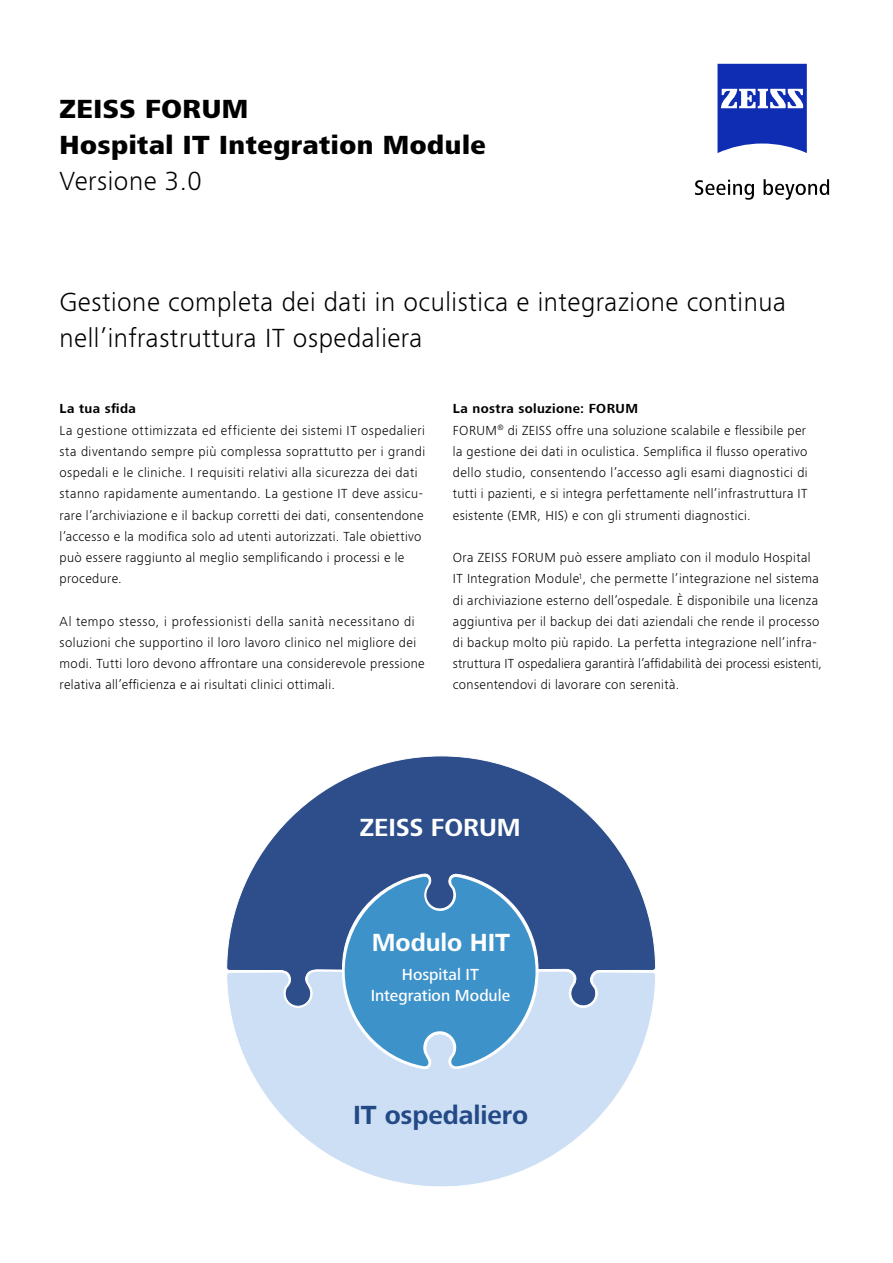
<style>
.page{position:relative;width:893px;height:1263px;background:#fff}
.page>*{position:absolute;margin:0;border:0;box-sizing:border-box;transform-origin:0 0}
.t1{font:300 27px/36px "ZEISS Frutiger Next W1 G";letter-spacing:.02em;color:#000}
.t2{font:800 27px/36px "ZEISS Frutiger Next W1 G";letter-spacing:.02em;color:#000}
.t3{font:700 27px "ZEISS Frutiger Next W1 G";letter-spacing:-.005em;color:#244a86}
.t4{font:700 25.5px "ZEISS Frutiger Next W1 G";letter-spacing:-.005em;color:#fff}
.t5{font:500 16.5px/21px "ZEISS Frutiger Next W1 G";color:#fff;text-align:center}
.t6{font:300 13.5px/21.3px "ZEISS Frutiger Next W1 G";letter-spacing:.03em;color:#000}
.t7{font:700 13.5px "ZEISS Frutiger Next W1 G";letter-spacing:.03em;color:#000}
.s1{font-weight:700}
</style>
<div class="page">
<svg style="left:717px;top:64px;width:90px;height:89px"></svg>
<svg style="left:695px;top:180px;width:59px;height:20px"></svg>
<svg style="left:764px;top:179px;width:65px;height:21px"></svg>
<svg style="left:284px;top:1117px;width:315px;height:70px"></svg>
<svg style="left:226px;top:756px;width:430px;height:361px"></svg>
<svg style="left:344px;top:876px;width:192px;height:191px;background:#5699ca"></svg>
<h1 class="t2" style="left:60px;top:90px;width:428px">ZEISS FORUM<br>Hospital IT Integration Module</h1>
<h1 class="t1" style="left:60px;top:161px;width:144px">Versione 3.0</h1>
<h1 class="t1" style="left:60px;top:282px;width:728px">Gestione completa dei dati in oculistica e integrazione continua nell’infrastruttura IT ospedaliera</h1>
<p class="t7" style="left:60px;top:399px;width:78px">La tua sfida</p>
<p class="t6" style="left:60px;top:419px;width:367px">La gestione ottimizzata ed efficiente dei sistemi IT ospedalieri sta diventando sempre più complessa soprattutto per i grandi ospedali e le cliniche. I requisiti relativi alla sicurezza dei dati stanno rapidamente aumentando. La gestione IT deve assicu&shy;rare l’archiviazione e il backup corretti dei dati, consentendone l’accesso e la modifica solo ad utenti autorizzati. Tale obiettivo può essere raggiunto al meglio semplificando i processi e le procedure.</p>
<p class="t6" style="left:60px;top:610px;width:367px">Al tempo stesso, i professionisti della sanità necessitano di soluzioni che supportino il loro lavoro clinico nel migliore dei modi. Tutti loro devono affrontare una considerevole pressione relativa all’efficienza e ai risultati clinici ottimali.</p>
<p class="t6" style="left:453px;top:398px;width:356px"><span class="s1">La nostra soluzione: FORUM<br></span>FORUM<sup>®</sup> di ZEISS offre una soluzione scalabile e flessibile per la gestione dei dati in oculistica. Semplifica il flusso operativo dello studio, consentendo l’accesso agli esami diagnostici di tutti i pazienti, e si integra perfettamente nell’infrastruttura IT esistente (EMR, HIS) e con gli strumenti diagnostici.</p>
<p class="t6" style="left:453px;top:546px;width:371px">Ora ZEISS FORUM può essere ampliato con il modulo Hospital IT Integration Module<sup>1</sup>, che permette l’integrazione nel sistema di archiviazione esterno dell’ospedale. È disponibile una licenza aggiuntiva per il backup dei dati aziendali che rende il processo di backup molto più rapido. La perfetta integrazione nell’infra&shy;struttura IT ospedaliera garantirà l’affidabilità dei processi esistenti, consentendovi di lavorare con serenità.</p>
<h2 class="t4" style="left:360px;top:809px;width:162px">ZEISS FORUM</h2>
<h2 class="t4" style="left:372px;top:924px;width:140px">Modulo HIT</h2>
<p class="t5" style="left:371px;top:964px;width:141px">Hospital IT<br>Integration Module</p>
<h1 class="t3" style="left:353px;top:1096px;width:176px">IT ospedaliero</h1>
</div>
